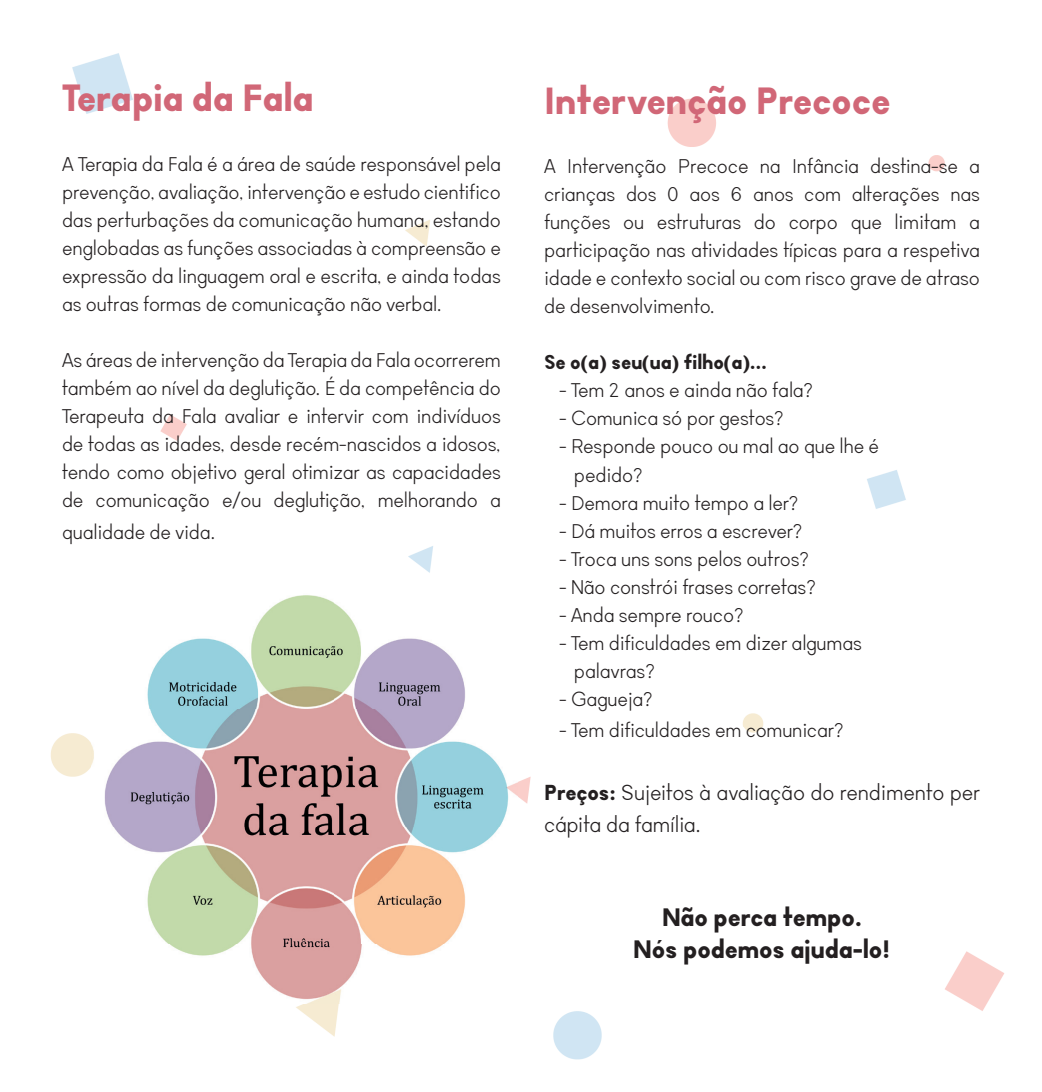
<style>
.page{position:relative;width:1042px;height:1092px;background:#fff}
.page>*{position:absolute;margin:0;border:0;box-sizing:border-box;transform-origin:0 0}
.t1{font:900 36.75px "TG Neuramatica";color:#d16777}
.t2{font:900 24.5px/31.5px "TG Neuramatica";color:#231f20;text-align:center}
.t3{font:300 21px/31.5px "TG Neuramatica";color:#231f20}
.t4{font:300 19.25px/28px "TG Neuramatica";color:#231f20;text-align:justify}
.t5{font:900 19.25px "TG Neuramatica";color:#231f20}
.s1{font-weight:900}
</style>
<div class="page">
<img style="left:72px;top:53px;width:644px;height:520px">
<img style="left:742px;top:155px;width:262px;height:856px">
<img style="left:51px;top:733px;width:41px;height:44px">
<img style="left:517px;top:777px;width:85px;height:283px">
<img style="left:296px;top:1003px;width:44px;height:34px">
<img style="left:92px;top:595px;width:425px;height:408px">
<h1 class="t1" style="left:62px;top:73px;width:253px">Terapia da Fala</h1>
<p class="t4" style="left:62px;top:150px;width:440px">A Terapia da Fala é a área de saúde responsável pela prevenção, avaliação, intervenção e estudo cientifico das perturbações da comunicação humana, estando englobadas as funções associadas à compreensão e expressão da linguagem oral e escrita, e ainda todas as outras formas de comunicação não verbal.</p>
<p class="t4" style="left:62px;top:346px;width:440px">As áreas de intervenção da Terapia da Fala ocorrerem também ao nível da deglutição. É da competência do Terapeuta da Fala avaliar e intervir com indivíduos de todas as idades, desde recém-nascidos a idosos, tendo como objetivo geral otimizar as capacidades de comunicação e/ou deglutição, melhorando a</p>
<p class="t4" style="left:62px;top:518px;width:155px">qualidade de vida.</p>
<h1 class="t1" style="left:544px;top:76px;width:348px">Intervenção Precoce</h1>
<p class="t4" style="left:544px;top:153px;width:437px">A Intervenção Precoce na Infância destina-se a crianças dos 0 aos 6 anos com alterações nas funções ou estruturas do corpo que limitam a participação nas atividades típicas para a respetiva idade e contexto social ou com risco grave de atraso de desenvolvimento.</p>
<p class="t5" style="left:544px;top:349px;width:225px">Se o(a) seu(ua) filho(a)…</p>
<p class="t4" style="left:559px;top:377px;width:255px">- Tem 2 anos e ainda não fala?</p>
<p class="t4" style="left:559px;top:405px;width:226px">- Comunica só por gestos?</p>
<p class="t4" style="left:574px;top:433px;width:307px;text-indent:-15px">- Responde pouco ou mal ao que lhe é pedido?</p>
<p class="t4" style="left:559px;top:489px;width:241px">- Demora muito tempo a ler?</p>
<p class="t4" style="left:559px;top:517px;width:245px">- Dá muitos erros a escrever?</p>
<p class="t4" style="left:559px;top:545px;width:251px">- Troca uns sons pelos outros?</p>
<p class="t4" style="left:559px;top:573px;width:258px">- Não constrói frases corretas?</p>
<p class="t4" style="left:559px;top:601px;width:186px">- Anda sempre rouco?</p>
<p class="t4" style="left:574px;top:629px;width:289px;text-indent:-15px">- Tem dificuldades em dizer algumas palavras?</p>
<p class="t4" style="left:559px;top:685px;width:95px">- Gagueja?</p>
<p class="t4" style="left:559px;top:716px;width:286px">- Tem dificuldades em comunicar?</p>
<p class="t3" style="left:544px;top:777px;width:437px"><span class="s1">Preços:</span> Sujeitos à avaliação do rendimento per cápita da família.</p>
<p class="t2" style="left:633px;top:901px;width:258px">Não perca tempo.<br>Nós podemos ajuda-lo!</p>
</div>
